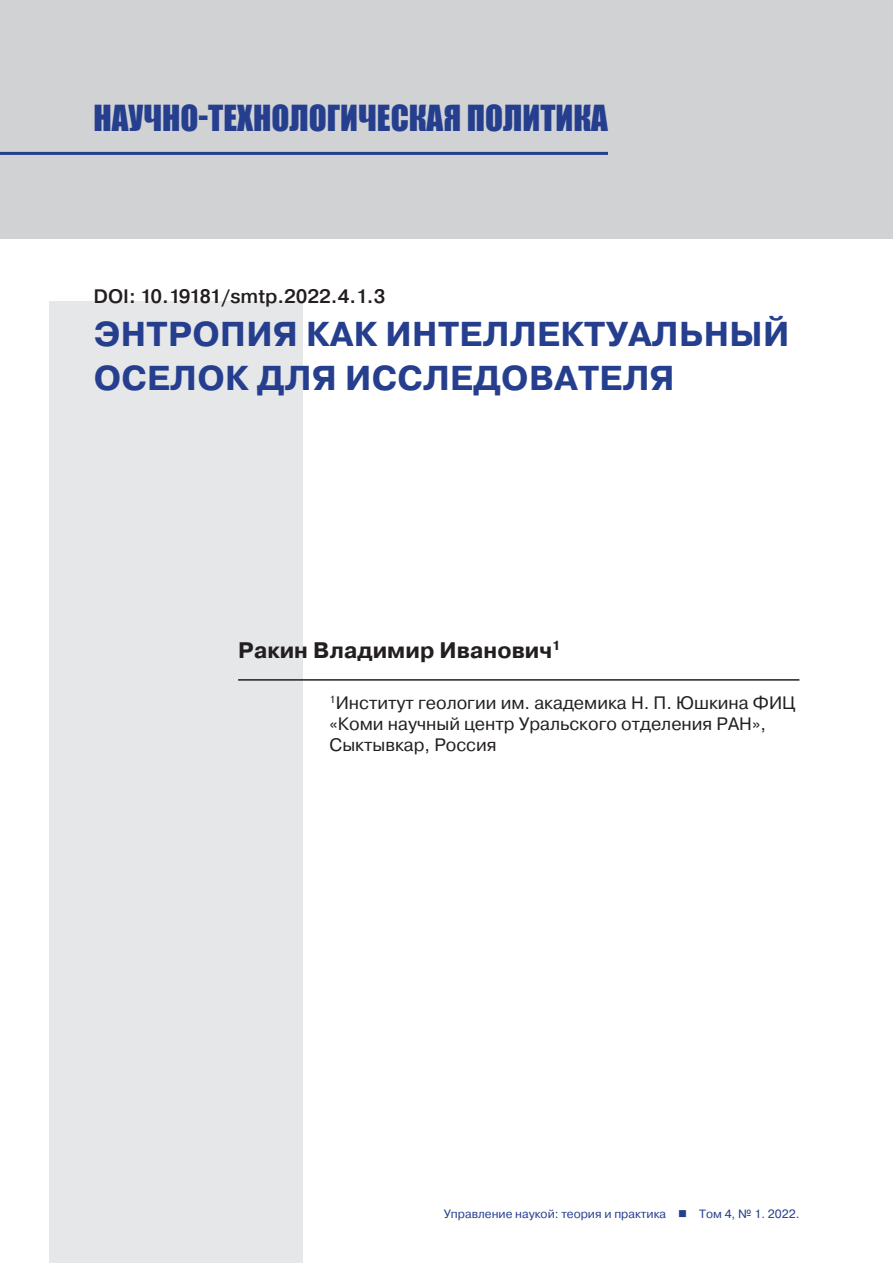
<style>
.page{position:relative;width:893px;height:1263px;background:#fff}
.page>*{position:absolute;margin:0;border:0;box-sizing:border-box;transform-origin:0 0}
.t1{font:700 34.5px/43.5px "Pragmatica";letter-spacing:.01em;color:#253f8e}
.t2{font:33px "Impact";color:#253f8e}
.t3{font:700 22.5px "Pragmatica";color:#231f20}
.t4{font:500 19.5px "Pragmatica";color:#231f20}
.t5{font:18px/21px "Pragmatica";color:#231f20}
.t6{font:12px "Pragmatica";color:#253f8e}
</style>
<div class="page">
<div style="left:50px;top:302px;width:253px;height:961px;background:#e6e7e9"></div>
<div style="left:0;top:0;width:893px;height:238px;background:#d1d2d4"></div>
<hr style="left:0;top:152px;width:608px;height:3px;background:#253f8e">
<hr style="left:238px;top:679px;width:561px;height:2px;background:#231f20">
<h2 class="t2" style="left:94px;top:92px;width:516px">НАУЧНО-ТЕХНОЛОГИЧЕСКАЯ ПОЛИТИКА</h2>
<p class="t4" style="left:94px;top:284px;width:293px">DOI: 10.19181/smtp.2022.4.1.3</p>
<h1 class="t1" style="left:94px;top:313px;width:697px">ЭНТРОПИЯ КАК ИНТЕЛЛЕКТУАЛЬНЫЙ<br>ОСЕЛОК ДЛЯ ИССЛЕДОВАТЕЛЯ</h1>
<p class="t3" style="left:238px;top:635px;width:324px">Ракин Владимир Иванович<sup>1</sup></p>
<p class="t5" style="left:330px;top:692px;width:467px"><sup>1</sup>Институт геологии им. академика Н. П. Юшкина ФИЦ «Коми научный центр Уральского отделения РАН»,<br>Сыктывкар, Россия</p>
<p class="t6" style="left:444px;top:1206px;width:357px">Управление наукой: теория и практика ■ Том 4, № 1. 2022.</p>
</div>
